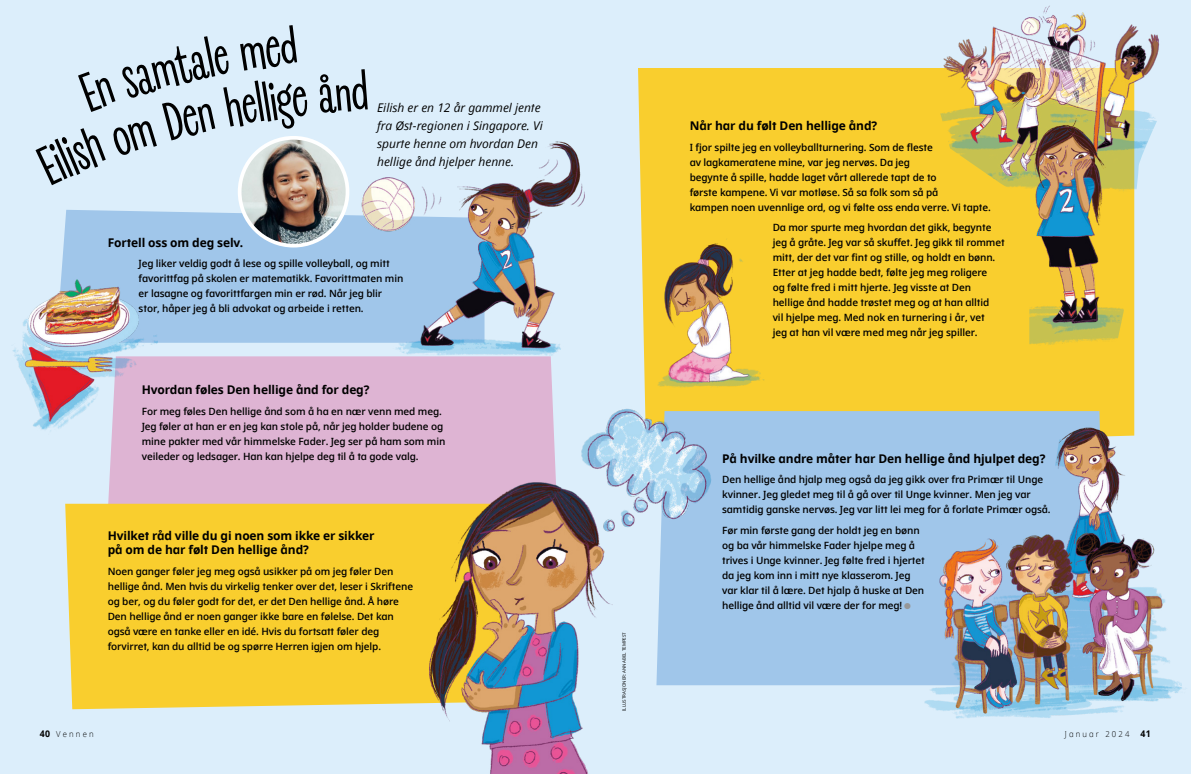
<style>
.page{position:relative;width:1191px;height:774px;background:#dceefb}
.page>*{position:absolute;margin:0;border:0;box-sizing:border-box;transform-origin:0 0}
.t1{font:700 12px/14.5px "Dots Solidlds Lat";letter-spacing:-.01em;color:#000}
.p1_kicker{font:italic 12px/18px "Dots Solidlds Lat";color:#000}
.p2_first{font:600 10px/15px "Dots Solidlds Lat";letter-spacing:-.01em;color:#000}
.t2{font:300 8.2px "Dots Solidlds Lat";letter-spacing:.28em;color:#000;scale:.95 1}
.p1_figure_image_credit_first{font:4.5px "Dots Solidlds Lat";color:#000}
.s1{font-family:"Ding P Ilds Dpi";font-weight:400;font-size:8.5px;color:#969798}
.s2{font-weight:700;font-size:9.2px}
</style>
<div class="page">
<div style="left:108px;top:356px;width:444px;height:148px;background:#deb4d3"></div>
<div style="left:65px;top:504px;width:352px;height:205px;background:#f9ce2e"></div>
<div style="left:638px;top:68px;width:496px;height:343px;background:#f9ce2e"></div>
<div style="left:718px;top:411px;width:178px;height:274px;background:#a0c6ea"></div>
<div style="left:62px;top:210px;width:294px;height:133px;background:#a0c6ea"></div>
<img style="left:12px;top:268px;width:145px;height:179px">
<img style="left:356px;top:141px;width:229px;height:229px">
<img style="left:417px;top:383px;width:301px;height:391px">
<img style="left:642px;top:238px;width:150px;height:157px">
<img style="left:918px;top:5px;width:242px;height:348px">
<img style="left:896px;top:392px;width:286px;height:327px">
<img style="left:240px;top:138px;width:107px;height:108px;border-radius:54px">
<div style="left:238px;top:136px;width:111px;height:111px;border:4px solid #fff;border-radius:50%"></div>
<svg style="left:238px;top:136px;width:71px;height:49px"></svg>
<p class="p1_kicker" style="left:377px;top:99px;width:167px">Eilish er en 12 år gammel jente fra Øst-regionen i Singapore. Vi spurte henne om hvordan Den hellige ånd hjelper henne.</p>
<p class="t1" style="left:108px;top:235px;width:137px">Fortell oss om deg selv.</p>
<p class="p2_first" style="left:139px;top:256px;width:266px">Jeg liker veldig godt å lese og spille volleyball, og mitt favorittfag på skolen er matematikk. Favorittmaten min er lasagne og favorittfargen min er rød. Når jeg blir stor, håper jeg å bli advokat og arbeide i retten.</p>
<p class="t1" style="left:142px;top:382px;width:229px">Hvordan føles Den hellige ånd for deg?</p>
<p class="p2_first" style="left:142px;top:403px;width:305px">For meg føles Den hellige ånd som å ha en nær venn med meg.<br>Jeg føler at han er en jeg kan stole på, når jeg holder budene og mine pakter med vår himmelske Fader. Jeg ser på ham som min veileder og ledsager. Han kan hjelpe deg til å ta gode valg.</p>
<p class="t1" style="left:108px;top:528px;width:268px">Hvilket råd ville du gi noen som ikke er sikker på om de har følt Den hellige ånd?</p>
<p class="p2_first" style="left:108px;top:564px;width:307px">Noen ganger føler jeg meg også usikker på om jeg føler Den hellige ånd. Men hvis du virkelig tenker over det, leser i Skriftene og ber, og du føler godt for det, er det Den hellige ånd. Å høre Den hellige ånd er noen ganger ikke bare en følelse. Det kan også være en tanke eller en idé. Hvis du fortsatt føler deg forvirret, kan du alltid be og spørre Herren igjen om hjelp.</p>
<p class="p1_figure_image_credit_first" style="left:621px;top:711px;width:81px;rotate:-90deg">ILLUSTRASJONER: ANNABEL TEMPEST</p>
<p class="t1" style="left:690px;top:119px;width:189px">Når har du følt Den hellige ånd?</p>
<p class="p2_first" style="left:690px;top:140px;width:303px">I fjor spilte jeg en volleyballturnering. Som de fleste<br>av lagkameratene mine, var jeg nervøs. Da jeg<br>begynte å spille, hadde laget vårt allerede tapt de to<br>første kampene. Vi var motløse. Så sa folk som så på<br>kampen noen uvennlige ord, og vi følte oss enda verre. Vi tapte.</p>
<p class="p2_first" style="left:772px;top:220px;width:233px">Da mor spurte meg hvordan det gikk, begynte jeg å gråte. Jeg var så skuffet. Jeg gikk til rommet mitt, der det var fint og stille, og holdt en bønn.<br>Etter at jeg hadde bedt, følte jeg meg roligere<br>og følte fred i mitt hjerte. Jeg visste at Den hellige ånd hadde trøstet meg og at han alltid<br>vil hjelpe meg. Med nok en turnering i år, vet<br>jeg at han vil være med meg når jeg spiller.</p>
<p class="t1" style="left:722px;top:451px;width:325px">På hvilke andre måter har Den hellige ånd hjulpet deg?</p>
<p class="p2_first" style="left:722px;top:472px;width:330px">Den hellige ånd hjalp meg også da jeg gikk over fra Primær til Unge kvinner. Jeg gledet meg til å gå over til Unge kvinner. Men jeg var samtidig ganske nervøs. Jeg var litt lei meg for å forlate Primær også.</p>
<p class="p2_first" style="left:722px;top:523px;width:204px">Før min første gang der holdt jeg en bønn og ba vår himmelske Fader hjelpe meg å trives i Unge kvinner. Jeg følte fred i hjertet da jeg kom inn i mitt nye klasserom. Jeg var klar til å lære. Det hjalp å huske at Den hellige ånd alltid vil være der for meg! <span class="s1">●</span></p>
<p class="t2" style="left:40px;top:728px;width:58px"><span class="s2">40</span> Vennen</p>
<p class="t2" style="left:1065px;top:728px;width:92px">Januar 2024 <span class="s2">41</span></p>
</div>
